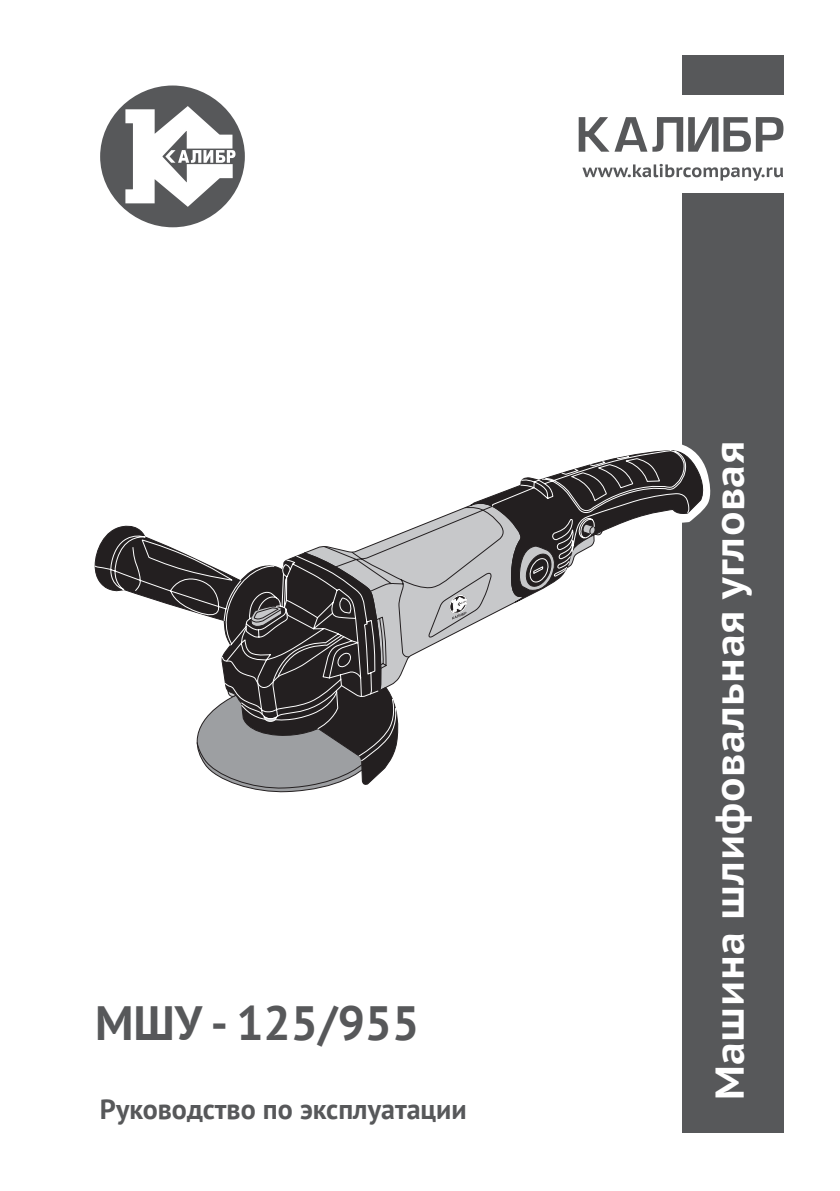
<style>
.page{position:relative;width:840px;height:1191px;background:#fff}
.page>*{position:absolute;margin:0;border:0;box-sizing:border-box;transform-origin:0 0}
.t1{font:700 48px "PT Sans";color:#57585a}
.t2{font:700 40px "PT Sans Caption";letter-spacing:.01em;color:#fff}
.t3{font:700 28px "PT Sans";color:#57585a}
</style>
<div class="page">
<div style="left:682px;top:193px;width:101px;height:939px;background:#57585a"></div>
<svg style="left:578px;top:117px;width:205px;height:35px"></svg>
<svg style="left:582px;top:164px;width:200px;height:17px"></svg>
<div style="left:100px;top:85px;width:145px;height:142px;background:#57585a;border-radius:50%"></div>
<svg style="left:125px;top:105px;width:110px;height:103px"></svg>
<div style="left:681px;top:55px;width:102px;height:40px;background:#57585a"></div>
<svg style="left:94px;top:450px;width:612px;height:343px"></svg>
<h1 class="t1" style="left:95px;top:991px;width:326px">МШУ - 125/955</h1>
<p class="t3" style="left:100px;top:1090px;width:368px">Руководство по эксплуатации</p>
<h2 class="t2" style="left:703px;top:1100px;width:661px;rotate:-90deg">Машина шлифовальная угловая</h2>
</div>
